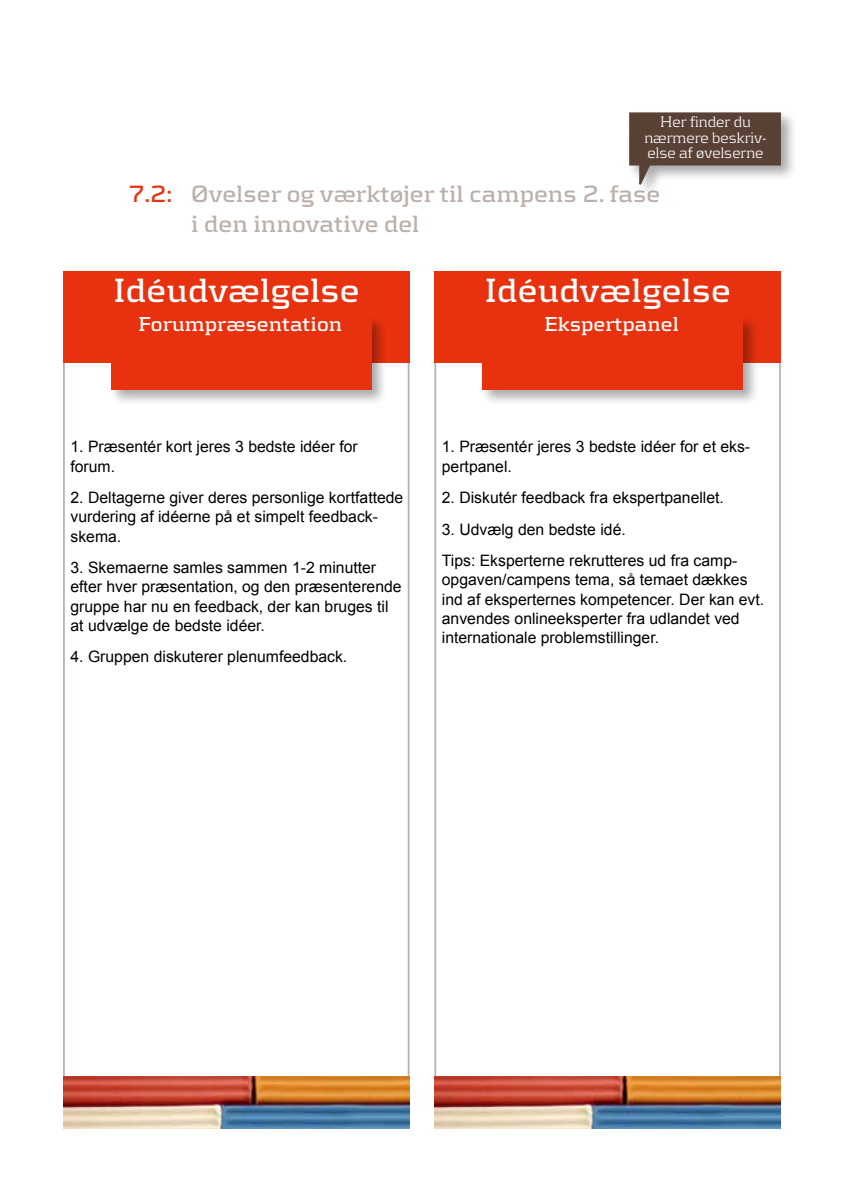
<style>
.page{position:relative;width:844px;height:1191px;background:#fff}
.page>*{position:absolute;margin:0;border:0;box-sizing:border-box;transform-origin:0 0}
.t1{font:700 35px "Kontrapunkt";color:#fff}
.t2{font:700 24.5px/29.4px "Kontrapunkt";color:#bbb0ab}
.t3{font:700 21px "Kontrapunkt";color:#fff}
.t4{font:15.75px/19.2px "Arial";color:#000}
.t5{font:300 15.75px/15.8px "Kontrapunkt";color:#fff;text-align:center}
.s1{color:#e8320f}
</style>
<div class="page">
<div style="left:626px;top:110px;width:171px;height:90px;background:#000;opacity:.33"></div>
<div style="left:629px;top:112px;width:151px;height:53px;background:#594135;border:2px solid #594234"></div>
<svg style="left:638px;top:162px;width:32px;height:30px"></svg>
<div style="left:434px;top:271px;width:346px;height:91px;background:#e8320f"></div>
<div style="left:479px;top:314px;width:280px;height:91px;background:#000;opacity:.33"></div>
<div style="left:482px;top:317px;width:260px;height:72px;background:#e8320f"></div>
<img style="left:434px;top:1076px;width:346px;height:52px">
<div style="left:63px;top:271px;width:346px;height:91px;background:#e8320f"></div>
<div style="left:108px;top:314px;width:280px;height:91px;background:#000;opacity:.33"></div>
<div style="left:111px;top:317px;width:260px;height:72px;background:#e8320f"></div>
<img style="left:63px;top:1076px;width:346px;height:52px">
<p class="t5" style="left:644px;top:113px;width:124px">Her finder du nærmere beskriv&shy;else af øvelserne</p>
<h2 class="t2" style="left:191px;top:179px;width:470px;text-indent:-63px"><span class="s1">7.2:</span> Øvelser og værktøjer til campens 2. fase i den innovative del</h2>
<h1 class="t1" style="left:113px;top:269px;width:247px">Idéudvælgelse</h1>
<h3 class="t3" style="left:138px;top:311px;width:205px">Forumpræsentation</h3>
<h1 class="t1" style="left:516px;top:269px;width:183px">Kreativit t</h1>
<h3 class="t3" style="left:544px;top:311px;width:136px">Ekspertpanel</h3>
<h1 class="t1" style="left:484px;top:269px;width:247px">Idéudvælgelse</h1>
<p class="t4" style="left:70px;top:437px;width:289px">1. Præsentér kort jeres 3 bedste idéer for forum.</p>
<p class="t4" style="left:70px;top:488px;width:334px">2. Deltagerne giver deres personlige kortfattede vurdering af idéerne på et simpelt feedback&shy;skema.</p>
<p class="t4" style="left:70px;top:558px;width:332px">3. Skemaerne samles sammen 1-2 minutter efter hver præsentation, og den præsenterende gruppe har nu en feedback, der kan bruges til at udvælge de bedste idéer.</p>
<p class="t4" style="left:70px;top:647px;width:278px">4. Gruppen diskuterer plenumfeedback.</p>
<p class="t4" style="left:441px;top:437px;width:310px">1. Præsentér jeres 3 bedste idéer for et eks&shy;pertpanel.</p>
<p class="t4" style="left:441px;top:488px;width:283px">2. Diskutér feedback fra ekspertpanellet.</p>
<p class="t4" style="left:441px;top:513px;width:297px;line-height:31.5px">3. Udvælg den bedste idé.<br>Tips: Eksperterne rekrutteres ud fra camp-</p>
<p class="t4" style="left:441px;top:570px;width:324px">opgaven/campens tema, så temaet dækkes ind af eksperternes kompetencer. Der kan evt. anvendes onlineeksperter fra udlandet ved internationale problemstillinger.</p>
</div>
